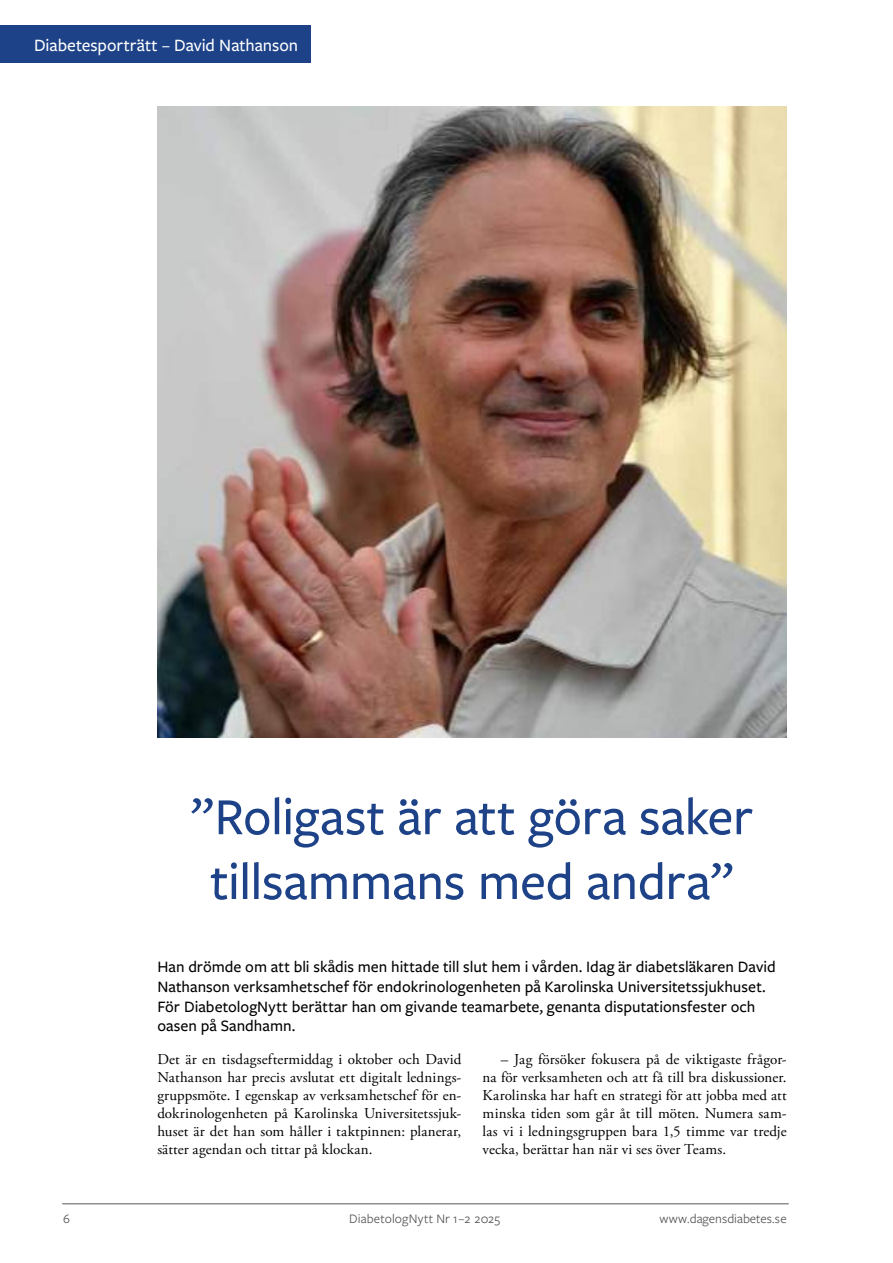
<style>
.page{position:relative;width:893px;height:1263px;background:#fff}
.page>*{position:absolute;margin:0;border:0;box-sizing:border-box;transform-origin:0 0}
.t1{font:500 54px/64.8px "Freight Sans Pro";letter-spacing:-.005em;color:#1d4288;text-align:center}
.t2{font:500 18px "Freight Sans Pro";color:#fff}
.t3{font:500 16.5px/19.8px "Freight Sans Pro";letter-spacing:.005em;color:#000}
.t4{font:15px/18px "Adobe Garamond Pro";letter-spacing:.01em;color:#000;text-align:justify}
.t5{font:13.5px "Freight Sans Pro";letter-spacing:.005em;color:#555756}
</style>
<div class="page">
<hr style="left:62px;top:1203px;width:727px;height:1px;background:#555756">
<img style="left:157px;top:106px;width:630px;height:632px">
<div style="left:0;top:26px;width:311px;height:37px;background:#1d4288"></div>
<p class="t2" style="left:34px;top:33px;width:266px">Diabetesporträtt – David Nathanson</p>
<h1 class="t1" style="left:191px;top:782px;width:564px">”Roligast är att göra saker tillsammans med andra”</h1>
<p class="t3" style="left:157px;top:956px;width:620px">Han drömde om att bli skådis men hittade till slut hem i vården. Idag är diabetsläkaren David Nathanson verksamhetschef för endokrinologenheten på Karolinska Universitetssjukhuset.<br>För DiabetologNytt berättar han om givande teamarbete, genanta disputationsfester och oasen på Sandhamn.</p>
<p class="t4" style="left:157px;top:1051px;width:306px">Det är en tisdagseftermiddag i oktober och David Nathanson har precis avslutat ett digitalt lednings&shy;gruppsmöte. I egenskap av verksamhetschef för en&shy;dokrinologenheten på Karolinska Universitetssjuk&shy;huset är det han som håller i taktpinnen: planerar, sätter agendan och tittar på klockan.</p>
<p class="t4" style="left:483px;top:1051px;width:306px;text-indent:18px">– Jag försöker fokusera på de viktigaste frågor&shy;na för verksamheten och att få till bra diskussioner.<br>Karolinska har haft en strategi för att jobba med att minska tiden som går åt till möten. Numera sam&shy;las vi i ledningsgruppen bara 1,5 timme var tredje vecka, berättar han när vi ses över Teams.</p>
<p class="t5" style="left:63px;top:1209px;width:8px">6</p>
<p class="t5" style="left:349px;top:1209px;width:152px">DiabetologNytt Nr 1–2 2025</p>
<p class="t5" style="left:659px;top:1209px;width:129px">www.dagensdiabetes.se</p>
</div>
